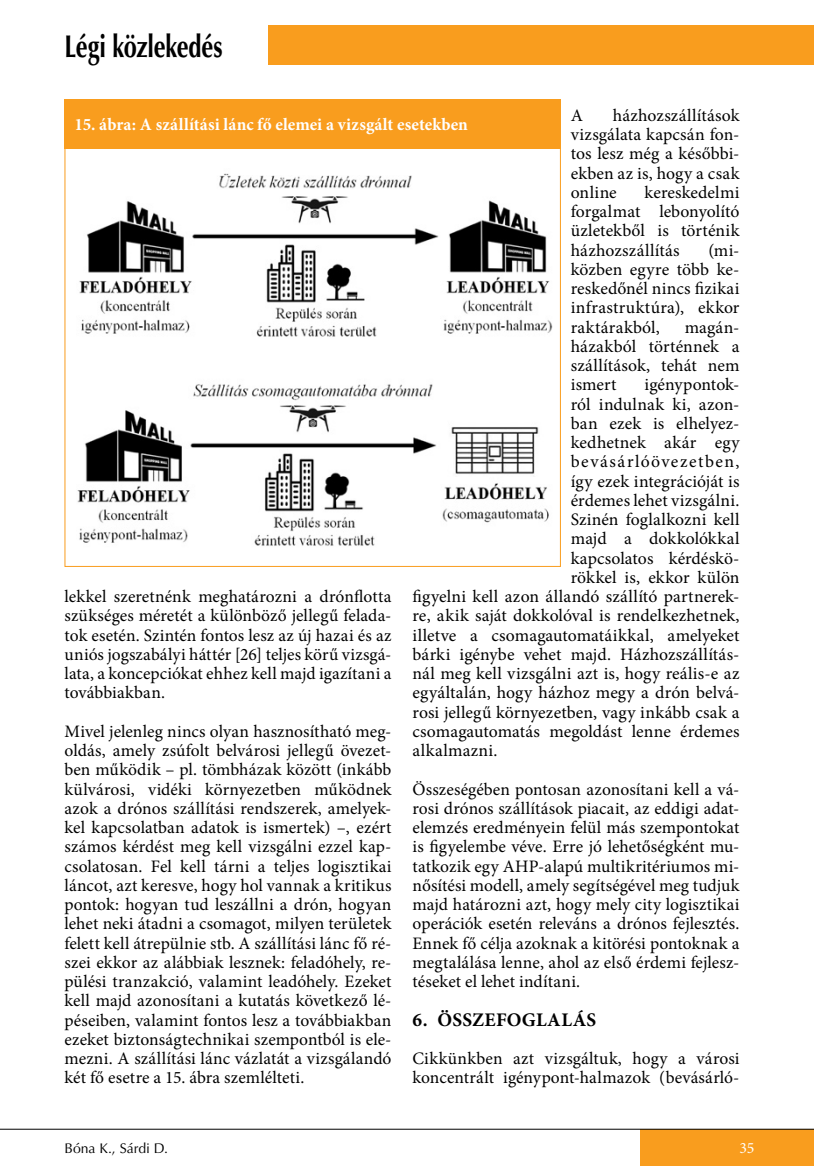
<style>
.page{position:relative;width:814px;height:1166px;background:#fff}
.page>*{position:absolute;margin:0;border:0;box-sizing:border-box;transform-origin:0 0}
.t1{font:700 31.5px "Optima CE";letter-spacing:-.01em;color:#000;scale:.75 1}
.t2{font:700 19.25px "Minion Pro";letter-spacing:.015em;color:#000}
.t3{font:17.5px/19.2px "Minion Pro";letter-spacing:.005em;color:#000;text-align:justify}
.t4{font:700 17.5px "Minion Pro";letter-spacing:.005em;color:#fff}
.t5{font:17.5px "Minion Pro";letter-spacing:.085em;color:#000}
.t6{font:15.75px "Minion Pro";color:#fff}
.t7{font:14px "Optima CE";color:#000}
</style>
<div class="page">
<div style="left:268px;top:25px;width:546px;height:39px;background:#f99d1e"></div>
<div style="left:640px;top:1129px;width:174px;height:37px;background:#f99d1e"></div>
<hr style="left:0;top:1129px;width:814px;height:1px;background:#000">
<img style="left:77px;top:173px;width:476px;height:373px">
<div style="left:64px;top:99px;width:497px;height:50px;background:#f99d1e"></div>
<h1 class="t1" style="left:64px;top:26px;width:212px">Légi közlekedés</h1>
<p class="t3" style="left:570px;top:106px;width:170px;text-indent:42px">házhozszállítások vizsgálata kapcsán fon&shy;tos lesz még a későbbi&shy;ekben az is, hogy a csak online</p>
<p class="t3" style="left:570px;top:106px;width:14px">A</p>
<p class="t4" style="left:74px;top:112px;width:395px">15. ábra: A szállítási lánc fő elemei a vizsgált esetekben</p>
<p class="t3" style="left:570px;top:183px;width:170px;text-indent:74px">kereskedelmi forgalmat lebonyolító üzletekből is történik házhozszállítás</p>
<p class="t3" style="left:570px;top:240px;width:170px;text-indent:138px">(mi&shy;közben egyre több ke&shy;reskedőnél nincs fizikai infrastruktúra), ekkor raktárakból,</p>
<p class="t3" style="left:570px;top:317px;width:170px;text-indent:114px">magán&shy;házakból történnek a szállítások, tehát nem ismert</p>
<p class="t3" style="left:644px;top:375px;width:96px">igénypontok-</p>
<p class="t3" style="left:570px;top:394px;width:170px">ról indulnak ki, azon-</p>
<p class="t3" style="left:570px;top:414px;width:170px">ban ezek is elhelyez-</p>
<p class="t3" style="left:570px;top:433px;width:170px">kedhetnek akár egy</p>
<p class="t5" style="left:570px;top:450px;width:170px">bevásárlóövezetben,</p>
<p class="t3" style="left:570px;top:471px;width:170px">így ezek integrációját is</p>
<p class="t3" style="left:570px;top:491px;width:170px">érdemes lehet vizsgálni.</p>
<p class="t3" style="left:570px;top:510px;width:170px">Szinén foglalkozni kell</p>
<p class="t3" style="left:570px;top:529px;width:170px">majd a dokkolókkal</p>
<p class="t3" style="left:570px;top:548px;width:170px">kapcsolatos kérdéskö-</p>
<p class="t3" style="left:570px;top:568px;width:170px">rökkel is, ekkor külön</p>
<p class="t3" style="left:412px;top:587px;width:328px">figyelni kell azon állandó szállító partnerek-</p>
<p class="t3" style="left:412px;top:606px;width:328px">re, akik saját dokkolóval is rendelkezhetnek,</p>
<p class="t3" style="left:412px;top:625px;width:328px">illetve a csomagautomatáikkal, amelyeket</p>
<p class="t3" style="left:412px;top:645px;width:328px">bárki igénybe vehet majd. Házhozszállítás-</p>
<p class="t3" style="left:412px;top:664px;width:328px">nál meg kell vizsgálni azt is, hogy reális-e az</p>
<p class="t3" style="left:412px;top:683px;width:328px">egyáltalán, hogy házhoz megy a drón belvá-</p>
<p class="t3" style="left:412px;top:702px;width:328px">rosi jellegű környezetben, vagy inkább csak a</p>
<p class="t3" style="left:412px;top:722px;width:328px">csomagautomatás megoldást lenne érdemes</p>
<p class="t3" style="left:412px;top:741px;width:86px">alkalmazni.</p>
<p class="t3" style="left:412px;top:779px;width:328px">Összeségében pontosan azonosítani kell a vá&shy;rosi drónos szállítások piacait, az eddigi adat&shy;elemzés eredményein felül más szempontokat is figyelembe véve. Erre jó lehetőségként mu&shy;tatkozik egy AHP-alapú multikritériumos mi&shy;nősítési modell, amely segítségével meg tudjuk majd határozni azt, hogy mely city logisztikai operációk esetén releváns a drónos fejlesztés.<br>Ennek fő célja azoknak a kitörési pontoknak a megtalálása lenne, ahol az első érdemi fejlesz&shy;téseket el lehet indítani.</p>
<p class="t2" style="left:412px;top:1006px;width:185px">6. ÖSSZEFOGLALÁS</p>
<p class="t3" style="left:412px;top:1049px;width:328px">Cikkünkben azt vizsgáltuk, hogy a városi koncentrált igénypont-halmazok (bevásárló-</p>
<p class="t3" style="left:64px;top:587px;width:328px">lekkel szeretnénk meghatározni a drónflotta szükséges méretét a különböző jellegű felada&shy;tok esetén. Szintén fontos lesz az új hazai és az uniós jogszabályi háttér [26] teljes körű vizsgá&shy;lata, a koncepciókat ehhez kell majd igazítani a továbbiakban.</p>
<p class="t3" style="left:64px;top:722px;width:328px">Mivel jelenleg nincs olyan hasznosítható meg&shy;oldás, amely zsúfolt belvárosi jellegű övezet&shy;ben működik – pl. tömbházak között (inkább külvárosi, vidéki környezetben működnek azok a drónos szállítási rendszerek, amelyek&shy;kel kapcsolatban adatok is ismertek) –, ezért számos kérdést meg kell vizsgálni ezzel kap&shy;csolatosan. Fel kell tárni a teljes logisztikai láncot, azt keresve, hogy hol vannak a kritikus pontok: hogyan tud leszállni a drón, hogyan lehet neki átadni a csomagot, milyen területek felett kell átrepülnie stb. A szállítási lánc fő ré&shy;szei ekkor az alábbiak lesznek: feladóhely, re&shy;pülési tranzakció, valamint leadóhely. Ezeket kell majd azonosítani a kutatás következő lé&shy;péseiben, valamint fontos lesz a továbbiakban ezeket biztonságtechnikai szempontból is ele&shy;mezni. A szállítási lánc vázlatát a vizsgálandó két fő esetre a 15. ábra szemlélteti.</p>
<p class="t7" style="left:64px;top:1139px;width:105px">Bóna K., Sárdi D.</p>
<p class="t6" style="left:739px;top:1137px;width:16px">35</p>
</div>
